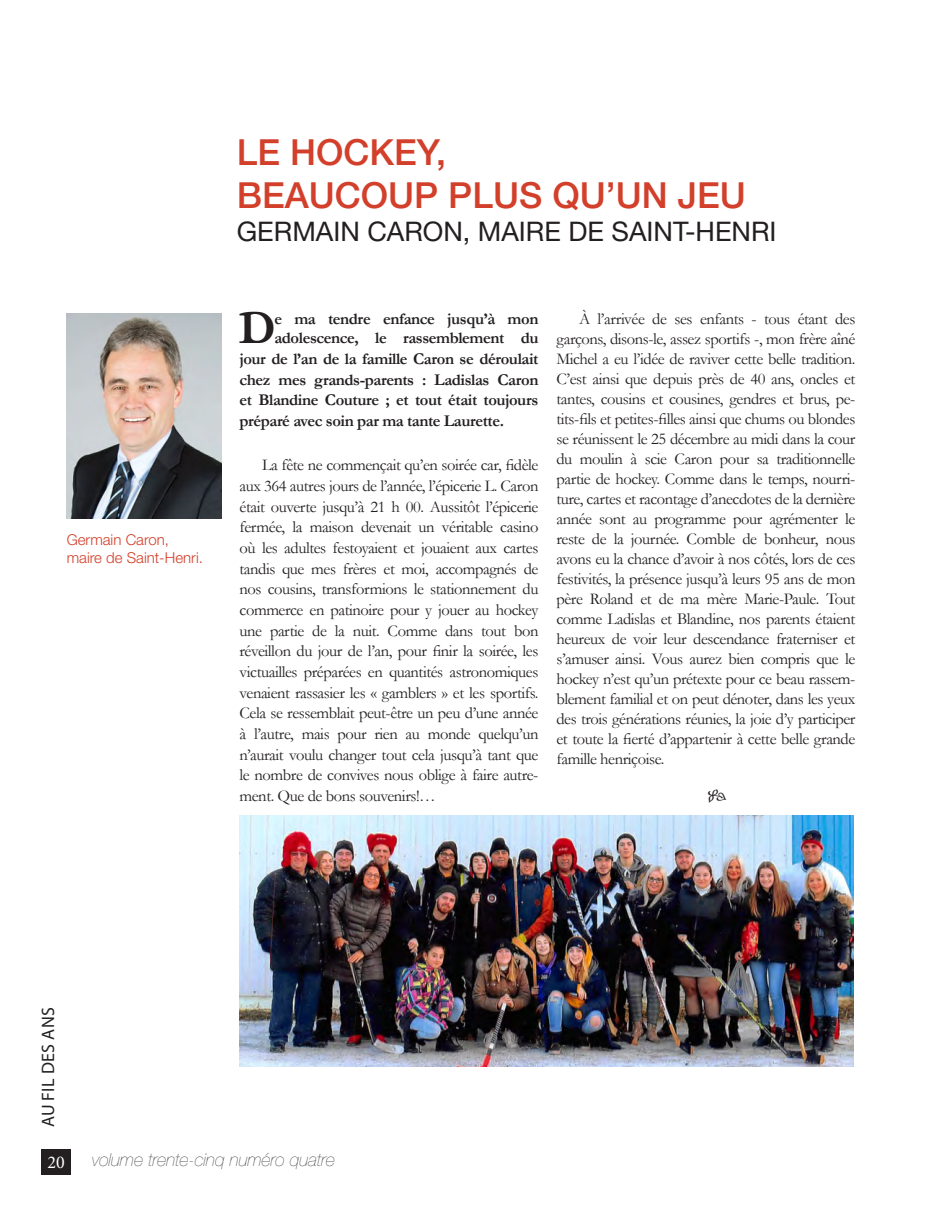
<style>
.page{position:relative;width:932px;height:1215px;background:#fff}
.page>*{position:absolute;margin:0;border:0;box-sizing:border-box;transform-origin:0 0}
.Incipit{font:700 47.7px "Garamond";color:#231f20}
.Titre_d_article{font:500 36px "Helvetica Neue LT Std";color:#d23f2a}
.Nom_d_auteur{font:27px "Helvetica Neue LT Std";color:#231f20}
.t1{font:italic 200 18px "Helvetica Neue LT Std";color:#231f20}
.t2{font:18px "Myriad Pro";letter-spacing:.02em;color:#231f20}
.t3{font:18px "Minion Pro";color:#fff}
.Corps_de_texte{font:18px "Minion Pro";color:#231f20}
.Corps_de_texte-2{font:16.5px/20px "Garamond";letter-spacing:-.025em;color:#231f20;text-align:justify}
.Incipit-2{font:700 16.5px "Garamond";letter-spacing:-.025em;color:#231f20}
.Bio_auteurs{font:300 15px "Helvetica Neue LT Std";color:#d23f2a}
</style>
<div class="page">
<img style="left:67px;top:313px;width:154px;height:206px">
<img style="left:239px;top:816px;width:614px;height:251px">
<div style="left:41px;top:1149px;width:30px;height:25px;background:#231f20"></div>
<p class="Bio_auteurs" style="left:67px;top:531px;width:104px">Germain Caron,</p>
<p class="Bio_auteurs" style="left:67px;top:549px;width:138px">maire de Saint-Henri.</p>
<p class="Titre_d_article" style="left:237px;top:131px;width:211px">LE HOCKEY,</p>
<p class="Titre_d_article" style="left:237px;top:174px;width:510px">BEAUCOUP PLUS QU’UN JEU</p>
<p class="Nom_d_auteur" style="left:237px;top:215px;width:541px">GERMAIN CARON, MAIRE DE SAINT-HENRI</p>
<p class="Incipit" style="left:238px;top:296px;width:39px">D</p>
<p class="Incipit-2" style="left:274px;top:307px;width:265px">e ma tendre enfance jusqu’à mon</p>
<p class="Incipit-2" style="left:274px;top:327px;width:265px">adolescence, le rassemblement du</p>
<p class="Incipit-2" style="left:239px;top:348px;width:300px">jour de l’an de la famille Caron se déroulait</p>
<p class="Incipit-2" style="left:239px;top:368px;width:300px">chez mes grands-parents : Ladislas Caron</p>
<p class="Incipit-2" style="left:239px;top:389px;width:300px">et Blandine Couture ; et tout était toujours</p>
<p class="Incipit-2" style="left:239px;top:410px;width:266px">préparé avec soin par ma tante Laurette.</p>
<p class="Corps_de_texte-2" style="left:239px;top:454px;width:300px;line-height:20.7px;text-indent:23px">La fête ne commençait qu’en soirée car, fidèle aux 364 autres jours de l’année, l’épicerie L. Caron était ouverte jusqu’à 21 h 00. Aussitôt l’épicerie fermée, la maison devenait un véritable casino où les adultes festoyaient et jouaient aux cartes tandis que mes frères et moi, accompagnés de nos cousins, transformions le stationnement du commerce en patinoire pour y jouer au hockey une partie de la nuit. Comme dans tout bon réveillon du jour de l’an, pour finir la soirée, les victuailles préparées en quantités astronomiques venaient rassasier les « gamblers » et les sportifs.<br>Cela se ressemblait peut-être un peu d’une année à l’autre, mais pour rien au monde quelqu’un n’aurait voulu changer tout cela jusqu’à tant que le nombre de convives nous oblige à faire autre&shy;ment. Que de bons souvenirs!…</p>
<p class="Corps_de_texte-2" style="left:556px;top:308px;width:300px;text-indent:23px">À l’arrivée de ses enfants - tous étant des garçons, disons-le, assez sportifs -, mon frère aîné Michel a eu l’idée de raviver cette belle tradition.<br>C’est ainsi que depuis près de 40 ans, oncles et tantes, cousins et cousines, gendres et brus, pe&shy;tits-fils et petites-filles ainsi que chums ou blondes se réunissent le 25 décembre au midi dans la cour du moulin à scie Caron pour sa traditionnelle partie de hockey. Comme dans le temps, nourri&shy;ture, cartes et racontage d’anecdotes de la dernière année sont au programme pour agrémenter le reste de la journée. Comble de bonheur, nous avons eu la chance d’avoir à nos côtés, lors de ces festivités, la présence jusqu’à leurs 95 ans de mon père Roland et de ma mère Marie-Paule. Tout comme Ladislas et Blandine, nos parents étaient heureux de voir leur descendance fraterniser et s’amuser ainsi. Vous aurez bien compris que le hockey n’est qu’un prétexte pour ce beau rassem&shy;blement familial et on peut dénoter, dans les yeux des trois générations réunies, la joie d’y participer et toute la fierté d’appartenir à cette belle grande famille henriçoise.</p>
<p class="Corps_de_texte" style="left:707px;top:783px;width:22px">•</p>
<p class="t2" style="left:37px;top:1127px;width:122px;rotate:-90deg">AU FIL DES ANS</p>
<p class="t3" style="left:47px;top:1150px;width:19px">20</p>
<p class="t1" style="left:92px;top:1149px;width:244px">volume trente-cinq numéro quatre</p>
</div>
